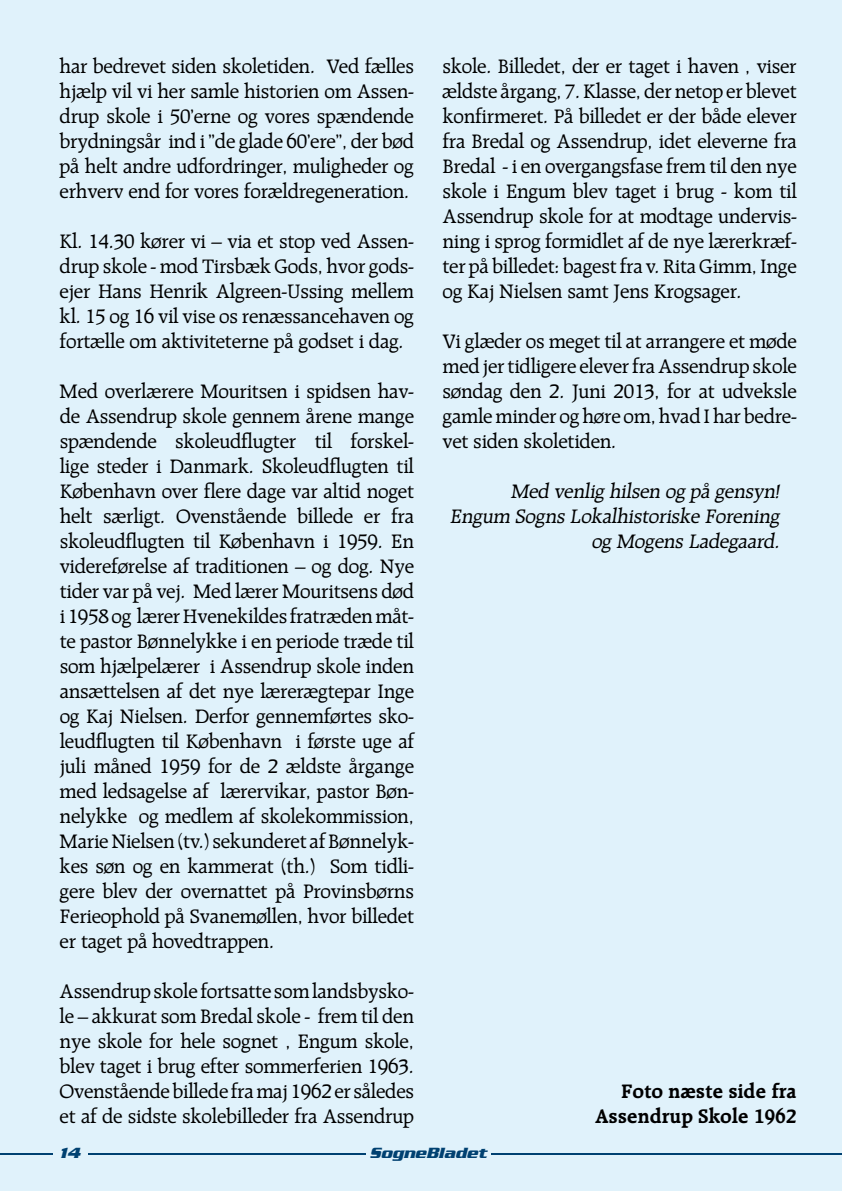
<style>
.page{position:relative;width:842px;height:1191px;background:#e0f2fb}
.page>*{position:absolute;margin:0;border:0;box-sizing:border-box;transform-origin:0 0}
.t1{font:21px/25px "Raleigh";letter-spacing:-.01em;color:#000;text-align:justify}
.t2{font:700 21px/25px "Raleigh";letter-spacing:-.01em;color:#000;text-align:right}
.t3{font:italic 700 16px "Serpentine";color:#004171}
</style>
<div class="page">
<hr style="left:0;top:1153px;width:842px;height:1px;background:#004171">
<div style="left:366px;top:1145px;width:124px;height:46px;background:#e0f2fb"></div>
<div style="left:54px;top:1145px;width:34px;height:46px;background:#e0f2fb"></div>
<p class="t1" style="left:60px;top:54px;width:356px">har bedrevet siden skoletiden. Ved fælles hjælp vil vi her samle historien om Assen&shy;drup skole i 50’erne og vores spændende brydningsår ind i ”de glade 60’ere”, der bød på helt andre udfordringer, muligheder og erhverv end for vores forældregeneration.</p>
<p class="t1" style="left:60px;top:229px;width:356px">Kl. 14.30 kører vi – via et stop ved Assen&shy;drup skole - mod Tirsbæk Gods, hvor gods&shy;ejer Hans Henrik Algreen-Ussing mellem kl. 15 og 16 vil vise os renæssancehaven og fortælle om aktiviteterne på godset i dag.</p>
<p class="t1" style="left:60px;top:378px;width:356px">Med overlærere Mouritsen i spidsen hav&shy;de Assendrup skole gennem årene mange spændende skoleudflugter til forskel&shy;lige steder i Danmark. Skoleudflugten til København over flere dage var altid noget helt særligt. Ovenstående billede er fra skoleudflugten til København i 1959. En videreførelse af traditionen – og dog. Nye tider var på vej. Med lærer Mouritsens død i1958og lærerHvenekildes fratrædenmåt&shy;te pastor Bønnelykke i en periode træde til som hjælpelærer i Assendrup skole inden ansættelsen af det nye lærerægtepar Inge og Kaj Nielsen. Derfor gennemførtes sko&shy;leudflugten til København i første uge af juli måned 1959 for de 2 ældste årgange med ledsagelse af lærervikar, pastor Bøn&shy;nelykke og medlem af skolekommission, MarieNielsen(tv.) sekunderet af Bønnelyk&shy;kes søn og en kammerat (th.) Som tidli&shy;gere blev der overnattet på Provinsbørns Ferieophold på Svanemøllen, hvor billedet er taget på hovedtrappen.</p>
<p class="t1" style="left:60px;top:978px;width:356px">Assendrupskole fortsatte somlandsbysko&shy;le – akkurat som Bredal skole - frem til den nye skole for hele sognet , Engum skole, blev taget i brug efter sommerferien 1963.<br>Ovenståendebillede framaj1962er således et af de sidste skolebilleder fra Assendrup</p>
<p class="t1" style="left:442px;top:53px;width:356px">skole. Billedet, der er taget i haven , viser ældste årgang, 7.Klasse, der netop er blevet konfirmeret. På billedet er der både elever fra Bredal og Assendrup, idet eleverne fra Bredal - i en overgangsfase frem til den nye skole i Engum blev taget i brug - kom til Assendrup skole for at modtage undervis&shy;ning i sprog formidlet af de nye lærerkræf&shy;ter på billedet: bagest fra v. Rita Gimm, Inge og Kaj Nielsen samt Jens Krogsager.</p>
<p class="t1" style="left:442px;top:328px;width:356px">Vi glæder os meget til at arrangere et møde med jer tidligere elever fra Assendrup skole søndag den 2. Juni 2013, for at udveksle gamle minder oghøre om,hvad Ihar bedre&shy;vet siden skoletiden.</p>
<p class="t1" style="left:450px;top:479px;width:334px;text-align:right">Med venlig hilsen og på gensyn!<br>Engum Sogns Lokalhistoriske Forening og Mogens Ladegaard.</p>
<p class="t2" style="left:596px;top:1079px;width:203px">Foto næste side fra<br>Assendrup Skole 1962</p>
<p class="t3" style="left:60px;top:1143px;width:22px">14</p>
<p class="t3" style="left:369px;top:1143px;width:119px">SogneBladet</p>
</div>
